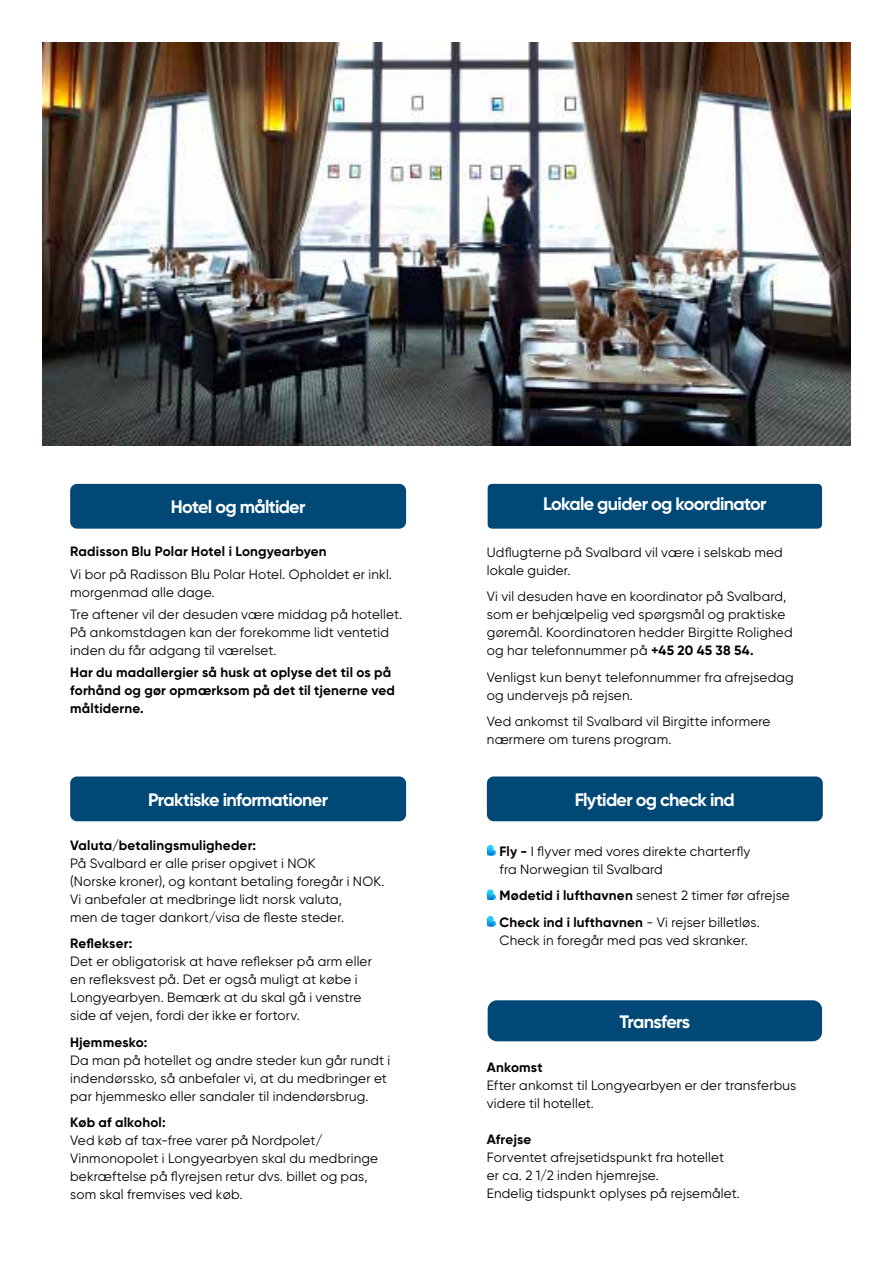
<style>
.page{position:relative;width:893px;height:1263px;background:#fff}
.page>*{position:absolute;margin:0;border:0;box-sizing:border-box;transform-origin:0 0}
.t1{font:700 18px "Gilroy";letter-spacing:-.04em;color:#fff}
.t2{font:13.5px/18px "Gilroy";letter-spacing:.015em;color:#000}
.t3{font:700 13.5px/18px "Gilroy";letter-spacing:.015em;color:#000}
.s1{font-weight:700}
</style>
<div class="page">
<img style="left:43px;top:43px;width:807px;height:402px">
<div style="left:488px;top:484px;width:334px;height:45px;background:#004977;border-radius:4px"></div>
<div style="left:487px;top:776px;width:336px;height:45px;background:#004977;border-radius:7px"></div>
<svg style="left:487px;top:845px;width:9px;height:11px"></svg>
<svg style="left:487px;top:889px;width:9px;height:11px"></svg>
<svg style="left:487px;top:916px;width:9px;height:11px"></svg>
<div style="left:488px;top:1000px;width:334px;height:41px;background:#004977;border-radius:9px"></div>
<div style="left:70px;top:484px;width:336px;height:45px;background:#004977;border-radius:7px"></div>
<div style="left:70px;top:776px;width:336px;height:45px;background:#004977;border-radius:7px"></div>
<h1 class="t1" style="left:171px;top:495px;width:136px">Hotel og måltider</h1>
<p class="t3" style="left:70px;top:542px;width:258px">Radisson Blu Polar Hotel i Longyearbyen</p>
<p class="t2" style="left:70px;top:565px;width:323px">Vi bor på Radisson Blu Polar Hotel. Opholdet er inkl. morgenmad alle dage.</p>
<p class="t2" style="left:70px;top:605px;width:334px">Tre aftener vil der desuden være middag på hotellet.<br>På ankomstdagen kan der forekomme lidt ventetid inden du får adgang til værelset.</p>
<p class="t3" style="left:70px;top:663px;width:326px">Har du madallergier så husk at oplyse det til os på forhånd og gør opmærksom på det til tjenerne ved måltiderne.</p>
<h1 class="t1" style="left:148px;top:788px;width:181px">Praktiske informationer</h1>
<p class="t3" style="left:70px;top:836px;width:188px">Valuta/betalingsmuligheder:</p>
<p class="t2" style="left:70px;top:854px;width:316px">På Svalbard er alle priser opgivet i NOK<br>(Norske kroner), og kontant betaling foregår i NOK.<br>Vi anbefaler at medbringe lidt norsk valuta,<br>men de tager dankort/visa de fleste steder.</p>
<p class="t3" style="left:70px;top:934px;width:64px">Reflekser:</p>
<p class="t2" style="left:70px;top:952px;width:303px">Det er obligatorisk at have reflekser på arm eller en refleksvest på. Det er også muligt at købe i Longyearbyen. Bemærk at du skal gå i venstre side af vejen, fordi der ikke er fortorv.</p>
<p class="t3" style="left:70px;top:1033px;width:79px">Hjemmesko:</p>
<p class="t2" style="left:70px;top:1051px;width:322px">Da man på hotellet og andre steder kun går rundt i indendørssko, så anbefaler vi, at du medbringer et par hjemmesko eller sandaler til indendørsbrug.</p>
<p class="t3" style="left:70px;top:1113px;width:97px">Køb af alkohol:</p>
<p class="t2" style="left:70px;top:1131px;width:310px">Ved køb af tax-free varer på Nordpolet/ Vinmonopolet i Longyearbyen skal du medbringe bekræftelse på flyrejsen retur dvs. billet og pas, som skal fremvises ved køb.</p>
<h1 class="t1" style="left:543px;top:492px;width:225px">Lokale guider og koordinator</h1>
<p class="t2" style="left:487px;top:543px;width:297px">Udflugterne på Svalbard vil være i selskab med lokale guider.</p>
<p class="t2" style="left:487px;top:587px;width:307px">Vi vil desuden have en koordinator på Svalbard, som er behjælpelig ved spørgsmål og praktiske gøremål. Koordinatoren hedder Birgitte Rolighed og har telefonnummer på <span class="s1">+45 20 45 38 54.</span></p>
<p class="t2" style="left:487px;top:668px;width:308px">Venligst kun benyt telefonnummer fra afrejsedag og undervejs på rejsen.</p>
<p class="t2" style="left:487px;top:712px;width:285px">Ved ankomst til Svalbard vil Birgitte informere nærmere om turens program.</p>
<h1 class="t1" style="left:575px;top:788px;width:162px">Flytider og check ind</h1>
<p class="t2" style="left:500px;top:842px;width:252px"><span class="s1">Fly -</span> I flyver med vores direkte charterfly fra Norwegian til Svalbard</p>
<p class="t2" style="left:500px;top:882px;width:292px;line-height:26.5px"><span class="s1">Mødetid i lufthavnen</span> senest 2 timer før afrejse<br><span class="s1">Check ind i lufthavnen</span> - Vi rejser billetløs.</p>
<p class="t2" style="left:500px;top:931px;width:250px">Check in foregår med pas ved skranker.</p>
<h1 class="t1" style="left:619px;top:1010px;width:72px">Transfers</h1>
<p class="t3" style="left:487px;top:1058px;width:57px">Ankomst</p>
<p class="t2" style="left:487px;top:1076px;width:311px">Efter ankomst til Longyearbyen er der transferbus videre til hotellet.</p>
<p class="t3" style="left:487px;top:1130px;width:46px">Afrejse</p>
<p class="t2" style="left:487px;top:1148px;width:254px">Forventet afrejsetidspunkt fra hotellet<br>er ca. 2 1/2 inden hjemrejse.<br>Endelig tidspunkt oplyses på rejsemålet.</p>
</div>
